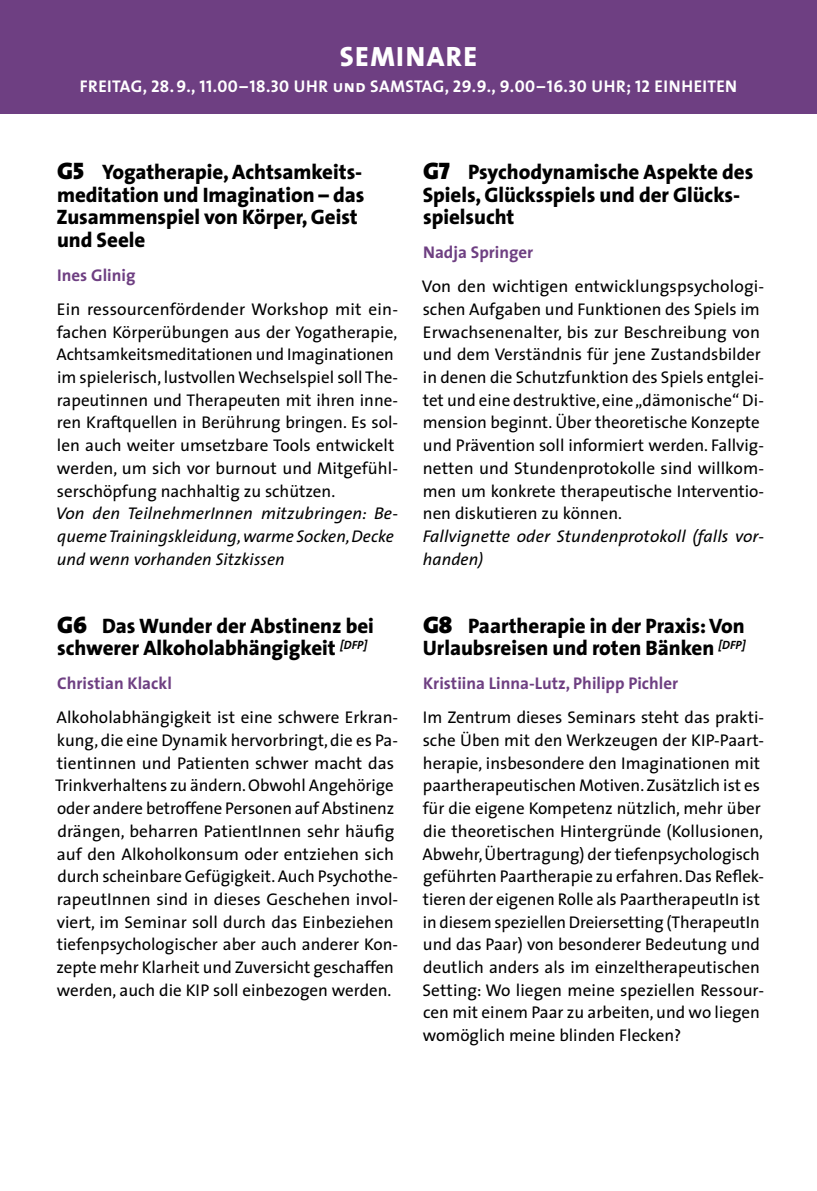
<style>
.page{position:relative;width:817px;height:1191px;background:#fff}
.page>*{position:absolute;margin:0;border:0;box-sizing:border-box;transform-origin:0 0}
.t1{font:28px "The Sans Extra Bold Caps";letter-spacing:.05em;color:#fff}
.t2{font:800 21px/22.6px "The Sans";color:#000}
.t3{font:17px/22.6px "The Sans";color:#000}
.t4{font:italic 17px/22.6px "The Sans";color:#000}
.t5{font:700 17px "The Sans";color:#6e3f82}
.t6{font:17px "The Sans Bold Caps";letter-spacing:.025em;color:#fff}
.s1{font-family:"The Sans Black Caps";font-weight:400;font-size:24px}
</style>
<div class="page">
<div style="left:0;top:0;width:816px;height:113px;background:#6e3f82"></div>
<h1 class="t1" style="left:340px;top:33px;width:139px">SEMINARE</h1>
<p class="t6" style="left:80px;top:72px;width:658px">FREITAG, 28.9., 11.00–18.30 UHR und SAMSTAG, 29.9., 9.00–16.30 UHR; 12 EINHEITEN</p>
<p class="t2" style="left:56px;top:160px;width:309px"><span class="s1">G5</span> Yogatherapie, Achtsamkeits&shy;meditation und Imagination – das<br>Zusammenspiel von Körper, Geist und Seele</p>
<p class="t5" style="left:57px;top:261px;width:80px">Ines Glinig</p>
<p class="t3" style="left:56px;top:297px;width:343px">Ein ressourcenfördender Workshop mit ein&shy;fachen Körperübungen aus der Yogatherapie, Achtsamkeitsmeditationen und Imaginationen im spielerisch, lustvollen Wechselspiel soll The&shy;rapeutinnen und Therapeuten mit ihren inne&shy;ren Kraftquellen in Berührung bringen. Es sol&shy;len auch weiter umsetzbare Tools entwickelt werden, um sich vor burnout und Mitgefühl&shy;serschöpfung nachhaltig zu schützen.</p>
<p class="t4" style="left:56px;top:501px;width:344px">Von den TeilnehmerInnen mitzubringen: Be&shy;queme Trainingskleidung, warme Socken, Decke und wenn vorhanden Sitzkissen</p>
<p class="t2" style="left:57px;top:614px;width:318px"><span class="s1">G6</span> Das Wunder der Abstinenz bei schwerer Alkoholabhängigkeit <sup>[DFP]</sup></p>
<p class="t5" style="left:57px;top:669px;width:116px">Christian Klackl</p>
<p class="t3" style="left:55px;top:706px;width:345px">Alkoholabhängigkeit ist eine schwere Erkran&shy;kung, die eine Dynamik hervorbringt, die es Pa&shy;tientinnen und Patienten schwer macht das Trinkverhaltens zu ändern. Obwohl Angehörige oder andere betroffene Personen auf Abstinenz drängen, beharren PatientInnen sehr häufig auf den Alkoholkonsum oder entziehen sich durch scheinbare Gefügigkeit. Auch Psychothe&shy;rapeutInnen sind in dieses Geschehen invol&shy;viert, im Seminar soll durch das Einbeziehen tiefenpsychologischer aber auch anderer Kon&shy;zepte mehr Klarheit und Zuversicht geschaffen werden, auch die KIP soll einbezogen werden.</p>
<p class="t2" style="left:422px;top:160px;width:332px"><span class="s1">G7</span> Psychodynamische Aspekte des<br>Spiels, Glücksspiels und der Glücks&shy;spielsucht</p>
<p class="t5" style="left:423px;top:238px;width:112px">Nadja Springer</p>
<p class="t3" style="left:422px;top:275px;width:343px">Von den wichtigen entwicklungspsychologi&shy;schen Aufgaben und Funktionen des Spiels im Erwachsenenalter, bis zur Beschreibung von und dem Verständnis für jene Zustandsbilder in denen die Schutzfunktion des Spiels entglei&shy;tet und eine destruktive, eine „dämonische“ Di&shy;mension beginnt. Über theoretische Konzepte und Prävention soll informiert werden. Fallvig&shy;netten und Stundenprotokolle sind willkom&shy;men um konkrete therapeutische Interventio&shy;nen diskutieren zu können.</p>
<p class="t4" style="left:422px;top:524px;width:343px">Fallvignette oder Stundenprotokoll (falls vor&shy;handen)</p>
<p class="t2" style="left:422px;top:614px;width:324px"><span class="s1">G8</span> Paartherapie in der Praxis: Von<br>Urlaubsreisen und roten Bänken <sup>[DFP]</sup></p>
<p class="t5" style="left:423px;top:669px;width:256px">Kristiina Linna-Lutz, Philipp Pichler</p>
<p class="t3" style="left:422px;top:706px;width:343px">Im Zentrum dieses Seminars steht das prakti&shy;sche Üben mit den Werkzeugen der KIP-Paart&shy;herapie, insbesondere den Imaginationen mit paartherapeutischen Motiven. Zusätzlich ist es für die eigene Kompetenz nützlich, mehr über die theoretischen Hintergründe (Kollusionen, Abwehr, Übertragung) der tiefenpsychologisch geführten Paartherapie zu erfahren. Das Reflek&shy;tieren der eigenen Rolle als PaartherapeutIn ist in diesem speziellen Dreiersetting (TherapeutIn und das Paar) von besonderer Bedeutung und deutlich anders als im einzeltherapeutischen Setting: Wo liegen meine speziellen Ressour&shy;cen mit einem Paar zu arbeiten, und wo liegen womöglich meine blinden Flecken?</p>
</div>
